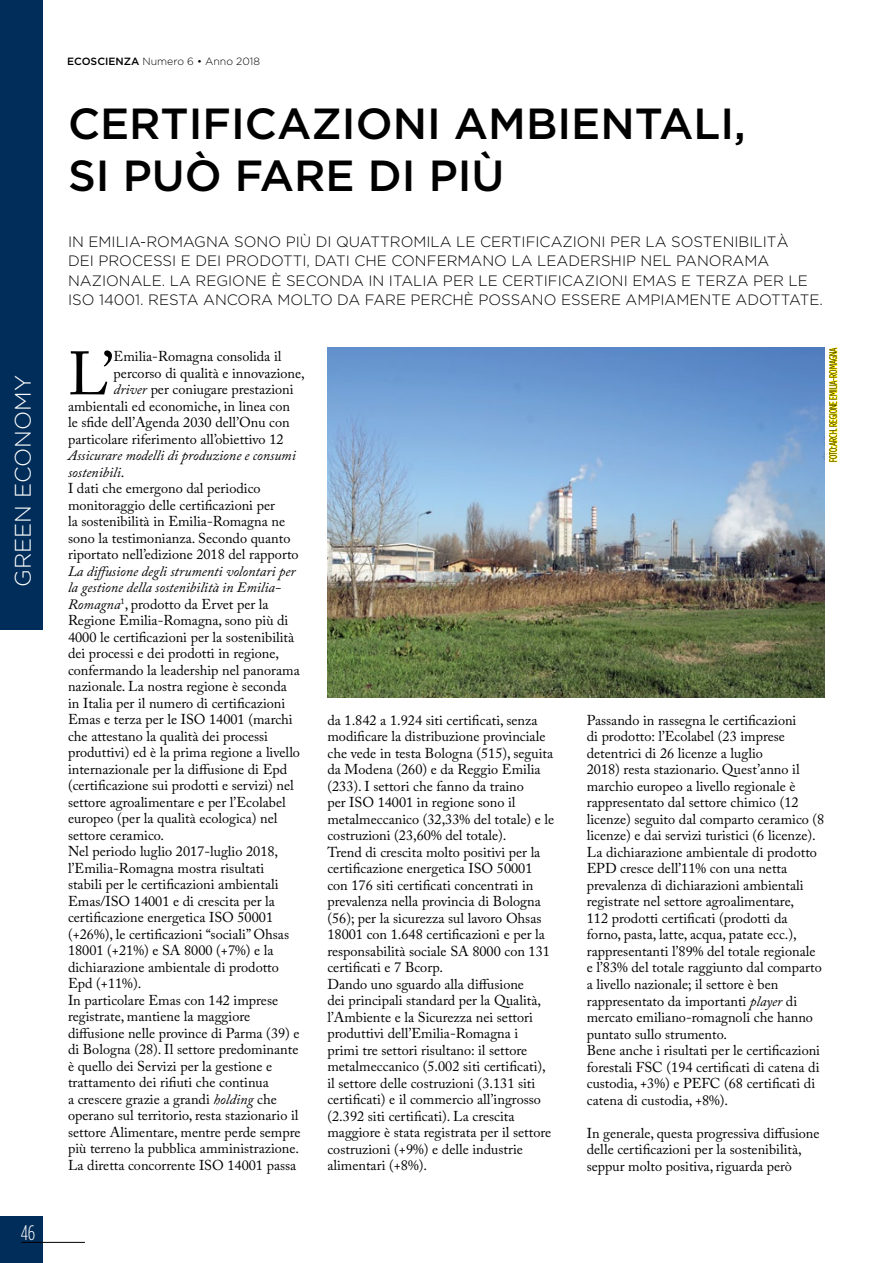
<style>
.page{position:relative;width:893px;height:1263px;background:#fff}
.page>*{position:absolute;margin:0;border:0;box-sizing:border-box;transform-origin:0 0}
.t1{font:60.6px "Adobe Caslon Pro";color:#000}
.t2{font:500 43.5px/52.5px "Gotham HTF";color:#000}
.t3{font:300 22.5px "Gotham HTF";color:#fff}
.t4{font:300 condensed 21px "Gotham HTF";color:#fff}
.t5{font:300 15px/19.5px "Gotham HTF";color:#000}
.t6{font:14.25px/16.5px "Adobe Caslon Pro";color:#000}
.t7{font:300 condensed 10.5px "Gotham HTF";color:#000}
.t8{font:300 10.5px "Gotham HTF";color:#000}
.s1{font-weight:500}
.s2{font-style:italic}
</style>
<div class="page">
<div style="left:0;top:1216px;width:43px;height:47px;background:#002d59"></div>
<hr style="left:21px;top:1242px;width:64px;height:1px;background:#000">
<div style="left:0;top:0;width:43px;height:629px;background:#002d59"></div>
<svg style="left:829px;top:347px;width:9px;height:115px"></svg>
<img style="left:327px;top:348px;width:498px;height:349px">
<h3 class="t3" style="left:11px;top:587px;width:213px;rotate:-90deg">GREEN ECONOMY</h3>
<h3 class="t4" style="left:21px;top:1221px;width:16px">46</h3>
<p class="t8" style="left:67px;top:56px;width:194px"><span class="s1">ECOSCIENZA</span> Numero 6 • Anno 2018</p>
<h2 class="t2" style="left:68px;top:96px;width:679px">CERTIFICAZIONI AMBIENTALI,<br>SI PUÒ FARE DI PIÙ</h2>
<p class="t5" style="left:68px;top:231px;width:756px">IN EMILIA-ROMAGNA SONO PIÙ DI QUATTROMILA LE CERTIFICAZIONI PER LA SOSTENIBILITÀ<br>DEI PROCESSI E DEI PRODOTTI, DATI CHE CONFERMANO LA LEADERSHIP NEL PANORAMA NAZIONALE. LA REGIONE È SECONDA IN ITALIA PER LE CERTIFICAZIONI EMAS E TERZA PER LE ISO 14001. RESTA ANCORA MOLTO DA FARE PERCHÈ POSSANO ESSERE AMPIAMENTE ADOTTATE.</p>
<h1 class="t1" style="left:68px;top:338px;width:47px">L’</h1>
<p class="t6" style="left:114px;top:348px;width:169px">Emilia-Romagna consolida il</p>
<p class="t6" style="left:114px;top:365px;width:193px">percorso di qualità e innovazione,</p>
<p class="t6" style="left:114px;top:381px;width:181px"><span class="s2">driver</span> per coniugare prestazioni</p>
<p class="t6" style="left:68px;top:398px;width:223px">ambientali ed economiche, in linea con</p>
<p class="t6" style="left:68px;top:414px;width:223px">le sfide dell’Agenda 2030 dell’Onu con</p>
<p class="t6" style="left:68px;top:431px;width:217px">particolare riferimento all’obiettivo 12</p>
<p class="t6" style="left:68px;top:447px;width:232px"><span class="s2">Assicurare modelli di produzione e consumi sostenibili</span>.<br>I dati che emergono dal periodico monitoraggio delle certificazioni per<br>la sostenibilità in Emilia-Romagna ne sono la testimonianza. Secondo quanto riportato nell’edizione 2018 del rapporto</p>
<p class="t6" style="left:68px;top:563px;width:234px"><span class="s2">La diffusione degli strumenti volontari per la gestione della sostenibilità in Emilia-Romagna</span><sup>1</sup>, prodotto da Ervet per la Regione Emilia-Romagna, sono più di 4000 le certificazioni per la sostenibilità dei processi e dei prodotti in regione, confermando la leadership nel panorama nazionale. La nostra regione è seconda in Italia per il numero di certificazioni Emas e terza per le ISO 14001 (marchi che attestano la qualità dei processi produttivi) ed è la prima regione a livello internazionale per la diffusione di Epd (certificazione sui prodotti e servizi) nel settore agroalimentare e per l’Ecolabel europeo (per la qualità ecologica) nel settore ceramico.<br>Nel periodo luglio 2017-luglio 2018, l’Emilia-Romagna mostra risultati stabili per le certificazioni ambientali Emas/ISO 14001 e di crescita per la certificazione energetica ISO 50001 (+26%), le certificazioni “sociali” Ohsas 18001 (+21%) e SA 8000 (+7%) e la dichiarazione ambientale di prodotto Epd (+11%).<br>In particolare Emas con 142 imprese registrate, mantiene la maggiore diffusione nelle province di Parma (39) e di Bologna (28). Il settore predominante è quello dei Servizi per la gestione e trattamento dei rifiuti che continua<br>a crescere grazie a grandi <span class="s2">holding</span> che operano sul territorio, resta stazionario il settore Alimentare, mentre perde sempre più terreno la pubblica amministrazione.<br>La diretta concorrente ISO 14001 passa</p>
<p class="t7" style="left:828px;top:462px;width:116px;rotate:-90deg">FOTO:ARCH. REGIONE EMILIA-ROMAGNA</p>
<p class="t6" style="left:327px;top:712px;width:228px">da 1.842 a 1.924 siti certificati, senza modificare la distribuzione provinciale che vede in testa Bologna (515), seguita da Modena (260) e da Reggio Emilia (233). I settori che fanno da traino<br>per ISO 14001 in regione sono il metalmeccanico (32,33% del totale) e le costruzioni (23,60% del totale).<br>Trend di crescita molto positivi per la certificazione energetica ISO 50001 con 176 siti certificati concentrati in prevalenza nella provincia di Bologna (56); per la sicurezza sul lavoro Ohsas 18001 con 1.648 certificazioni e per la responsabilità sociale SA 8000 con 131 certificati e 7 Bcorp.<br>Dando uno sguardo alla diffusione<br>dei principali standard per la Qualità, l’Ambiente e la Sicurezza nei settori produttivi dell’Emilia-Romagna i<br>primi tre settori risultano: il settore metalmeccanico (5.002 siti certificati), il settore delle costruzioni (3.131 siti certificati) e il commercio all’ingrosso (2.392 siti certificati). La crescita maggiore è stata registrata per il settore costruzioni (+9%) e delle industrie alimentari (+8%).</p>
<p class="t6" style="left:587px;top:712px;width:239px">Passando in rassegna le certificazioni<br>di prodotto: l’Ecolabel (23 imprese detentrici di 26 licenze a luglio<br>2018) resta stazionario. Quest’anno il marchio europeo a livello regionale è rappresentato dal settore chimico (12 licenze) seguito dal comparto ceramico (8 licenze) e dai servizi turistici (6 licenze).<br>La dichiarazione ambientale di prodotto EPD cresce dell’11% con una netta prevalenza di dichiarazioni ambientali registrate nel settore agroalimentare,<br>112 prodotti certificati (prodotti da forno, pasta, latte, acqua, patate ecc.), rappresentanti l’89% del totale regionale e l’83% del totale raggiunto dal comparto a livello nazionale; il settore è ben rappresentato da importanti <span class="s2">player</span> di mercato emiliano-romagnoli che hanno puntato sullo strumento.<br>Bene anche i risultati per le certificazioni forestali FSC (194 certificati di catena di custodia, +3%) e PEFC (68 certificati di catena di custodia, +8%).</p>
<p class="t6" style="left:587px;top:1124px;width:234px">In generale, questa progressiva diffusione delle certificazioni per la sostenibilità, seppur molto positiva, riguarda però</p>
</div>
